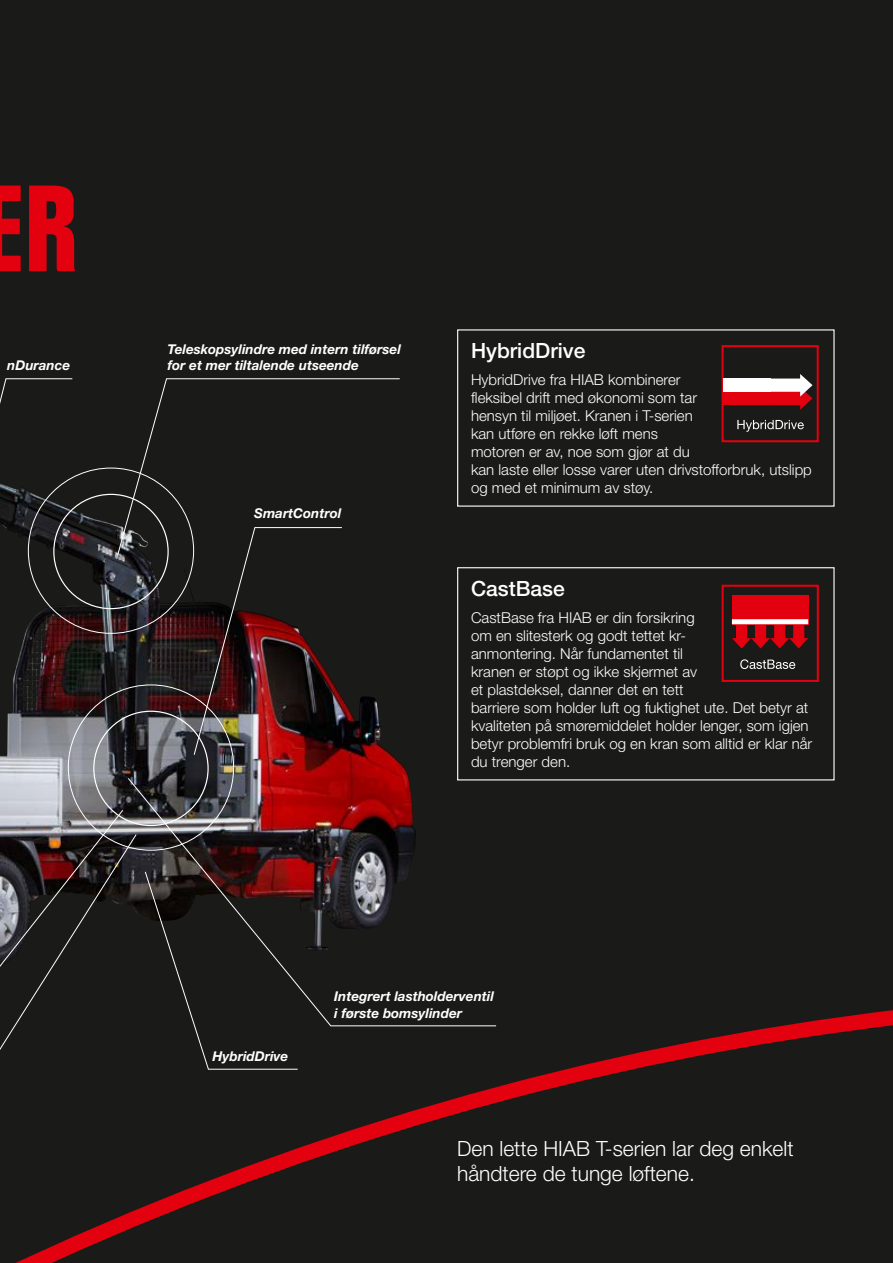
<style>
.page{position:relative;width:893px;height:1263px;background:#1a1a18}
.page>*{position:absolute;margin:0;border:0;box-sizing:border-box;transform-origin:0 0}
.t1{font:700 condensed 120px "Folio Std";color:#e3000f}
.t2{font:300 21px/25.2px "Helvetica Neue LT Std";color:#fff}
.t3{font:500 21px "Helvetica Neue LT Std";color:#fff}
.t4{font:300 15px/18px "Helvetica Neue LT Std";color:#fff}
.t5{font:italic 700 13.5px/16.2px "Helvetica Neue LT Pro";color:#fff}
</style>
<div class="page">
<img style="left:0;top:494px;width:200px;height:315px">
<div style="left:457px;top:567px;width:378px;height:213px;border:1px solid #fff"></div>
<svg style="left:15px;top:1010px;width:878px;height:253px"></svg>
<div style="left:722px;top:345px;width:97px;height:97px;border:2px solid #e3000f"></div>
<svg style="left:737px;top:420px;width:67px;height:12px"></svg>
<div style="left:723px;top:392px;width:48px;height:13px;background:#e3000f"></div>
<svg style="left:770px;top:374px;width:42px;height:36px"></svg>
<div style="left:724px;top:379px;width:47px;height:13px;background:#fff"></div>
<div style="left:732px;top:595px;width:76px;height:29px;background:#e3000f"></div>
<div style="left:722px;top:585px;width:97px;height:97px;border:2px solid #e3000f"></div>
<svg style="left:740px;top:659px;width:55px;height:10px"></svg>
<svg style="left:731px;top:613px;width:78px;height:35px"></svg>
<img style="left:193px;top:556px;width:149px;height:199px">
<svg style="left:0;top:809px;width:137px;height:260px"></svg>
<svg style="left:127px;top:777px;width:370px;height:249px"></svg>
<svg style="left:145px;top:871px;width:153px;height:199px"></svg>
<svg style="left:117px;top:378px;width:283px;height:178px"></svg>
<svg style="left:0;top:378px;width:73px;height:120px"></svg>
<h1 class="t1" style="left:-21px;top:162px;width:99px">ER</h1>
<p class="t5" style="left:7px;top:357px;width:65px">nDurance</p>
<p class="t5" style="left:168px;top:340px;width:235px">Teleskopsylindre med intern tilførsel for et mer tiltalende utseende</p>
<p class="t5" style="left:254px;top:504px;width:88px">SmartControl</p>
<h2 class="t3" style="left:471px;top:338px;width:116px">HybridDrive</h2>
<p class="t4" style="left:471px;top:370px;width:342px">HybridDrive fra HIAB kombinerer<br>fleksibel drift med økonomi som tar<br>hensyn til miljøet. Kranen i T-serien<br>kan utføre en rekke løft mens<br>motoren er av, noe som gjør at du<br>kan laste eller losse varer uten drivstofforbruk, utslipp og med et minimum av støy.</p>
<h2 class="t3" style="left:471px;top:576px;width:95px">CastBase</h2>
<p class="t4" style="left:471px;top:608px;width:343px">CastBase fra HIAB er din forsikring<br>om en slitesterk og godt tettet kr-<br>anmontering. Når fundamentet til<br>kranen er støpt og ikke skjermet av<br>et plastdeksel, danner det en tett<br>barriere som holder luft og fuktighet ute. Det betyr at kvaliteten på smøremiddelet holder lenger, som igjen betyr problemfri bruk og en kran som alltid er klar når du trenger den.</p>
<p class="t5" style="left:213px;top:1048px;width:77px">HybridDrive</p>
<p class="t5" style="left:334px;top:988px;width:161px">Integrert lastholderventil i første bomsylinder</p>
<h2 class="t2" style="left:457px;top:1136px;width:338px">Den lette HIAB T-serien lar deg enkelt håndtere de tunge løftene.</h2>
</div>
